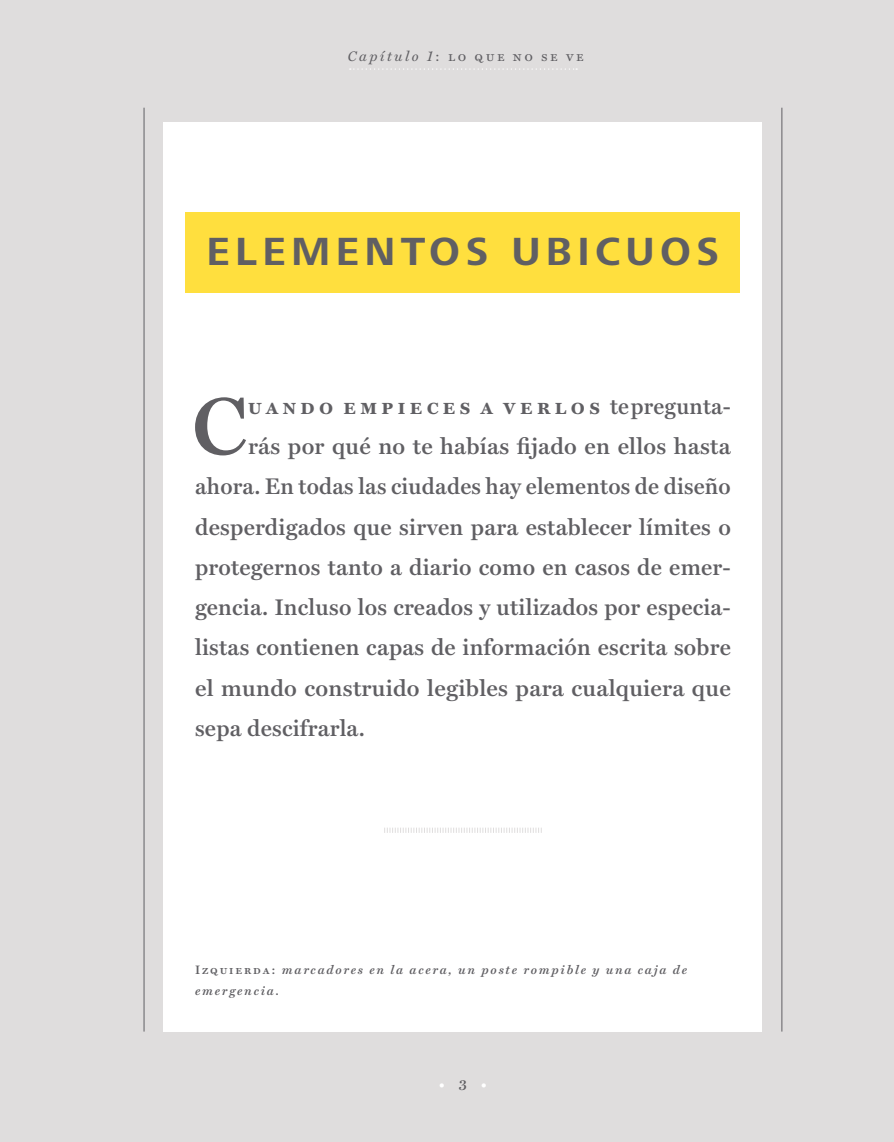
<style>
.page{position:relative;width:894px;height:1142px;background:#fff}
.page>*{position:absolute;margin:0;border:0;box-sizing:border-box;transform-origin:0 0}
.PARTE_PASTILLA{font:600 81.73px "Miller Text";color:#605f63}
.TITULO_PASTILLA{font:700 40.77px "Frutiger Next Pro";letter-spacing:.125em;color:#605f63}
.PARTE_PASTILLA-2{font:600 22.75px "Miller Text";letter-spacing:.015em;color:#605f63}
.PARTE_PASTILLA-3{font:700 22.75px "Miller Text";letter-spacing:.2em;color:#605f63}
.t1{font:14px "Miller Text";letter-spacing:.175em;color:#605f63}
.t2{font:600 14px "Miller Text";color:#fff}
.PIE_IMAGEN{font:italic 600 12.25px/21px "Miller Text";letter-spacing:.15em;color:#605f63}
.s1{font-style:italic}
.s2{font-weight:600}
.s3{font-style:normal}
.s4{color:#605f63}
</style>
<div class="page">
<div style="left:6px;top:0;width:888px;height:1142px;background:#dfdddd"></div>
<div style="left:163px;top:122px;width:599px;height:910px;background:#fff"></div>
<hr style="left:144px;top:108px;width:1px;height:924px;background:#605f63">
<hr style="left:781px;top:108px;width:1px;height:924px;background:#605f63">
<div style="left:185px;top:212px;width:555px;height:80px;background:#ffdf3e"></div>
<svg style="left:384px;top:828px;width:155px;height:5px"></svg>
<svg style="left:350px;top:68px;width:227px;height:2px"></svg>
<div style="left:0;top:0;width:6px;height:1142px;background:#dfdddd"></div>
<p class="t1" style="left:348px;top:45px;width:237px"><span class="s1">Capítulo 1</span>: lo que no se ve</p>
<p class="TITULO_PASTILLA" style="left:206px;top:228px;width:514px">ELEMENTOS UBICUOS</p>
<p class="PARTE_PASTILLA" style="left:192px;top:362px;width:57px">C</p>
<p class="PARTE_PASTILLA-3" style="left:248px;top:388px;width:484px">uando empieces a verlos <span class="s2">te pregunta-</span></p>
<p class="PARTE_PASTILLA-2" style="left:248px;top:428px;width:484px">rás por qué no te habías fijado en ellos hasta</p>
<p class="PARTE_PASTILLA-2" style="left:195px;top:469px;width:537px">ahora. En todas las ciudades hay elementos de diseño</p>
<p class="PARTE_PASTILLA-2" style="left:195px;top:509px;width:537px">desperdigados que sirven para establecer límites o</p>
<p class="PARTE_PASTILLA-2" style="left:195px;top:549px;width:537px">protegernos tanto a diario como en casos de emer-</p>
<p class="PARTE_PASTILLA-2" style="left:195px;top:589px;width:537px">gencia. Incluso los creados y utilizados por especia-</p>
<p class="PARTE_PASTILLA-2" style="left:195px;top:630px;width:537px">listas contienen capas de información escrita sobre</p>
<p class="PARTE_PASTILLA-2" style="left:195px;top:670px;width:537px">el mundo construido legibles para cualquiera que</p>
<p class="PARTE_PASTILLA-2" style="left:195px;top:710px;width:171px">sepa descifrarla.</p>
<p class="PIE_IMAGEN" style="left:195px;top:959px;width:493px"><span class="s3">Izquierda:</span> marcadores en la acera, un poste rompible y una caja de emergencia.</p>
<p class="t2" style="left:439px;top:1074px;width:50px">• <span class="s4">3</span> •</p>
</div>
